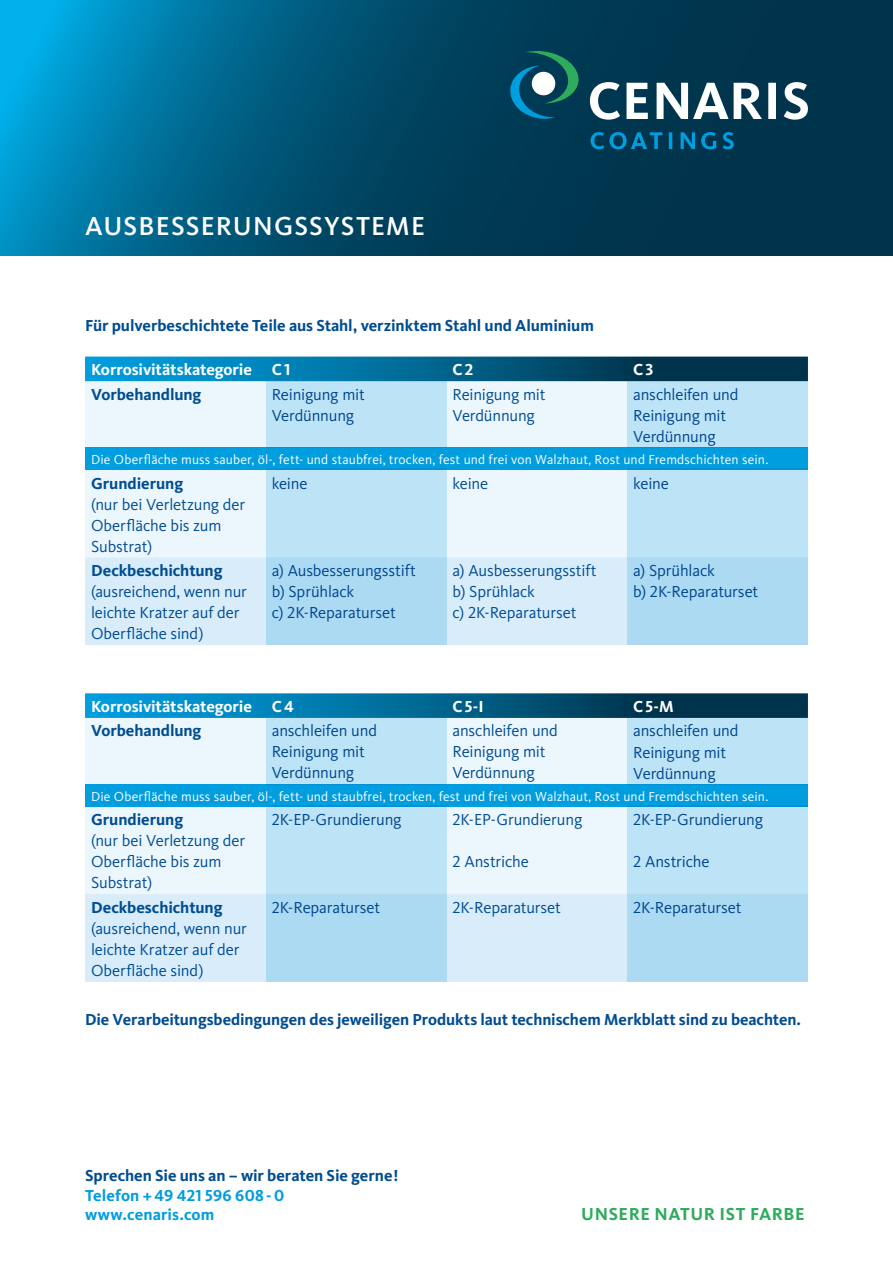
<style>
.page{position:relative;width:893px;height:1263px;background:#fff}
.page>*{position:absolute;margin:0;border:0;box-sizing:border-box;transform-origin:0 0}
.t1{font:500 27px "Kievit OT";letter-spacing:.045em;color:#fff}
.t2{font:700 18px "Kievit OT";letter-spacing:.03em;color:#2eab5c}
.t3{font:16.5px/21px "Kievit OT";letter-spacing:-.01em;color:#004d91}
.t4{font:700 16.5px "Kievit OT";letter-spacing:-.005em;color:#004d91}
.t5{font:700 16.5px "Kievit OT";letter-spacing:-.005em;color:#fff}
.t6{font:700 16.5px/19.8px "Kievit OT";letter-spacing:.005em;color:#009ddf}
.t7{font:13.5px "Kievit OT";letter-spacing:.01em;color:#fff}
</style>
<div class="page">
<svg style="left:0;top:0;width:893px;height:255px;background:#005172"></svg>
<svg style="left:590px;top:132px;width:144px;height:17px;background:#005a82"></svg>
<svg style="left:590px;top:82px;width:218px;height:38px"></svg>
<svg style="left:509px;top:51px;width:71px;height:68px;background:#065365"></svg>
<div style="left:532px;top:72px;width:23px;height:23px;background:#fff;border-radius:50%"></div>
<div style="left:85px;top:357px;width:723px;height:288px;background:#ecf6fd"></div>
<svg style="left:85px;top:357px;width:723px;height:24px;background:#00628b"></svg>
<div style="left:85px;top:448px;width:723px;height:22px;background:#009ddf"></div>
<div style="left:85px;top:557px;width:542px;height:88px;background:#d8ecfa"></div>
<div style="left:85px;top:693px;width:723px;height:289px;background:#ecf6fd"></div>
<svg style="left:85px;top:693px;width:723px;height:25px;background:#04658d"></svg>
<div style="left:85px;top:784px;width:723px;height:23px;background:#009ddf"></div>
<div style="left:85px;top:894px;width:542px;height:88px;background:#d8ecfa"></div>
<div style="left:266px;top:468px;width:180px;height:177px;background:#b5def4"></div>
<div style="left:266px;top:805px;width:180px;height:177px;background:#b1dbf3"></div>
<div style="left:266px;top:381px;width:180px;height:67px;background:#bde3f6"></div>
<div style="left:266px;top:718px;width:180px;height:67px;background:#bde3f6"></div>
<div style="left:627px;top:468px;width:181px;height:177px;background:#b5def4"></div>
<div style="left:627px;top:805px;width:181px;height:177px;background:#b1dbf3"></div>
<div style="left:627px;top:381px;width:181px;height:67px;background:#bde3f6"></div>
<div style="left:627px;top:718px;width:181px;height:67px;background:#bde3f6"></div>
<h1 class="t1" style="left:85px;top:211px;width:341px">AUSBESSERUNGSSYSTEME</h1>
<p class="t4" style="left:85px;top:316px;width:510px">Für pulverbeschichtete Teile aus Stahl, verzinktem Stahl und Aluminium</p>
<p class="t5" style="left:91px;top:360px;width:201px">Korrosivitätskategorie C1</p>
<p class="t5" style="left:452px;top:360px;width:22px">C2</p>
<p class="t5" style="left:633px;top:360px;width:22px">C3</p>
<p class="t4" style="left:91px;top:385px;width:112px">Vorbehandlung</p>
<p class="t3" style="left:272px;top:384px;width:95px">Reinigung mit<br>Verdünnung</p>
<p class="t3" style="left:452px;top:384px;width:95px">Reinigung mit<br>Verdünnung</p>
<p class="t3" style="left:633px;top:384px;width:107px">anschleifen und<br>Reinigung mit<br>Verdünnung</p>
<p class="t7" style="left:91px;top:452px;width:679px">Die Oberfläche muss sauber, öl-, fett- und staubfrei, trocken, fest und frei von Walzhaut‚ Rost und Fremdschichten sein.</p>
<p class="t4" style="left:91px;top:473px;width:94px">Grundierung</p>
<p class="t3" style="left:91px;top:494px;width:156px">(nur bei Verletzung der<br>Oberfläche bis zum<br>Substrat)</p>
<p class="t3" style="left:272px;top:473px;width:37px">keine</p>
<p class="t3" style="left:452px;top:473px;width:37px">keine</p>
<p class="t3" style="left:633px;top:473px;width:37px">keine</p>
<p class="t4" style="left:91px;top:561px;width:133px">Deckbeschichtung</p>
<p class="t3" style="left:91px;top:581px;width:157px">(ausreichend, wenn nur leichte Kratzer auf der<br>Oberfläche sind)</p>
<p class="t3" style="left:272px;top:560px;width:146px">a) Ausbesserungsstift b) Sprühlack<br>c) 2K-Reparaturset</p>
<p class="t3" style="left:452px;top:560px;width:146px">a) Ausbesserungsstift b) Sprühlack<br>c) 2K-Reparaturset</p>
<p class="t3" style="left:633px;top:560px;width:127px">a) Sprühlack<br>b) 2K-Reparaturset</p>
<p class="t5" style="left:91px;top:697px;width:204px">Korrosivitätskategorie C4</p>
<p class="t5" style="left:452px;top:697px;width:33px">C5-I</p>
<p class="t5" style="left:633px;top:697px;width:42px">C5-M</p>
<p class="t4" style="left:91px;top:721px;width:112px">Vorbehandlung</p>
<p class="t3" style="left:272px;top:721px;width:107px">anschleifen und<br>Reinigung mit<br>Verdünnung</p>
<p class="t3" style="left:452px;top:721px;width:107px">anschleifen und<br>Reinigung mit<br>Verdünnung</p>
<p class="t3" style="left:633px;top:721px;width:107px">anschleifen und<br>Reinigung mit<br>Verdünnung</p>
<p class="t7" style="left:91px;top:789px;width:679px">Die Oberfläche muss sauber, öl-, fett- und staubfrei, trocken, fest und frei von Walzhaut‚ Rost und Fremdschichten sein.</p>
<p class="t4" style="left:91px;top:810px;width:94px">Grundierung</p>
<p class="t3" style="left:91px;top:830px;width:156px">(nur bei Verletzung der<br>Oberfläche bis zum<br>Substrat)</p>
<p class="t3" style="left:272px;top:809px;width:131px">2K-EP-Grundierung</p>
<p class="t3" style="left:452px;top:809px;width:131px">2K-EP-Grundierung</p>
<p class="t3" style="left:452px;top:851px;width:78px">2 Anstriche</p>
<p class="t3" style="left:633px;top:809px;width:131px">2K-EP-Grundierung</p>
<p class="t3" style="left:633px;top:851px;width:78px">2 Anstriche</p>
<p class="t4" style="left:91px;top:898px;width:133px">Deckbeschichtung</p>
<p class="t3" style="left:91px;top:918px;width:157px">(ausreichend, wenn nur leichte Kratzer auf der<br>Oberfläche sind)</p>
<p class="t3" style="left:272px;top:897px;width:110px">2K-Reparaturset</p>
<p class="t3" style="left:452px;top:897px;width:110px">2K-Reparaturset</p>
<p class="t3" style="left:633px;top:897px;width:110px">2K-Reparaturset</p>
<p class="t4" style="left:85px;top:1010px;width:718px">Die Verarbeitungsbedingungen des jeweiligen Produkts laut technischem Merkblatt sind zu beachten.</p>
<p class="t4" style="left:85px;top:1166px;width:315px">Sprechen Sie uns an – wir beraten Sie gerne!</p>
<p class="t6" style="left:85px;top:1185px;width:201px">Telefon +49 421 596 608 -0 www.cenaris.com</p>
<p class="t2" style="left:581px;top:1204px;width:225px">UNSERE NATUR IST FARBE</p>
</div>
